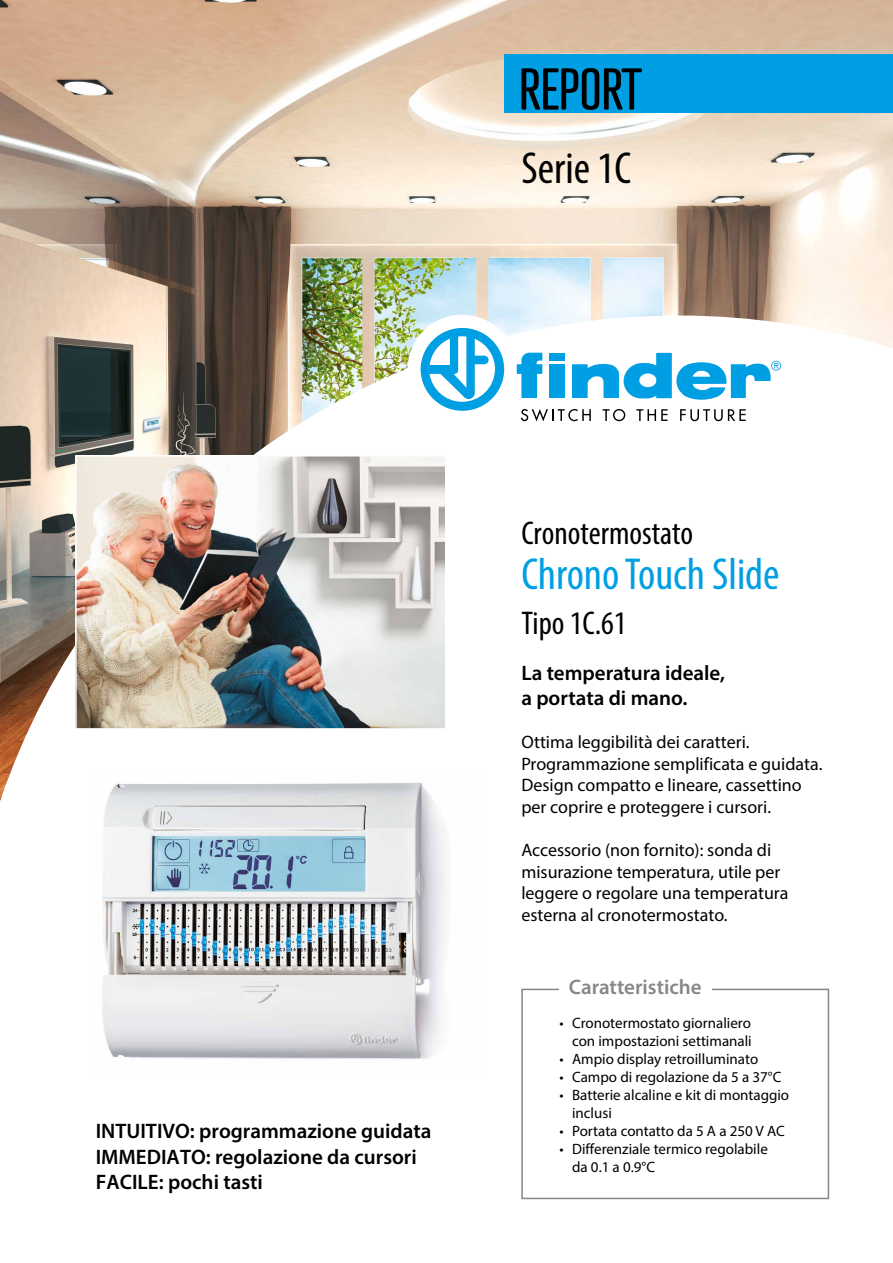
<style>
.page{position:relative;width:893px;height:1263px;background:#fff}
.page>*{position:absolute;margin:0;border:0;box-sizing:border-box;transform-origin:0 0}
.t1{font:57px "Atrament Std";color:#000}
.t2{font:condensed 45px "Myriad Pro";color:#009fe3}
.t3{font:condensed 45px "Myriad Pro";color:#000}
.t4{font:condensed 33px "Myriad Pro";color:#000}
.t5{font:600 21px/25.2px "Myriad Pro";color:#000}
.t6{font:600 21px "Myriad Pro";color:#878787}
.t7{font:18px/21.6px "Myriad Pro";color:#000}
.t8{font:15px/18px "Myriad Pro";color:#000}
</style>
<div class="page">
<img style="left:0;top:0;width:893px;height:801px">
<div style="left:521px;top:989px;width:308px;height:210px;border:2px solid #878787"></div>
<div style="left:559px;top:979px;width:152px;height:15px;background:#fff"></div>
<div style="left:408px;top:315px;width:109px;height:109px;background:#fff;border-radius:50%"></div>
<svg style="left:421px;top:328px;width:83px;height:83px"></svg>
<svg style="left:572px;top:353px;width:209px;height:47px"></svg>
<svg style="left:517px;top:353px;width:25px;height:45px"></svg>
<div style="left:549px;top:364px;width:15px;height:34px;background:#009fe3"></div>
<div style="left:549px;top:353px;width:15px;height:7px;background:#009fe3"></div>
<svg style="left:521px;top:409px;width:70px;height:12px"></svg>
<svg style="left:603px;top:409px;width:22px;height:12px"></svg>
<svg style="left:636px;top:409px;width:32px;height:12px"></svg>
<svg style="left:680px;top:409px;width:66px;height:12px"></svg>
<div style="left:504px;top:54px;width:389px;height:58px;background:#009fe3"></div>
<img style="left:78px;top:458px;width:365px;height:269px">
<div style="left:75px;top:455px;width:371px;height:275px;border:2px solid #fff"></div>
<img style="left:94px;top:774px;width:387px;height:286px">
<h1 class="t1" style="left:519px;top:53px;width:124px">REPORT</h1>
<h2 class="t3" style="left:521px;top:140px;width:111px">Serie 1C</h2>
<p class="t5" style="left:96px;top:1118px;width:337px">INTUITIVO: programmazione guidata<br>IMMEDIATO: regolazione da cursori<br>FACILE: pochi tasti</p>
<h3 class="t4" style="left:521px;top:513px;width:173px">Cronotermostato</h3>
<h2 class="t2" style="left:521px;top:546px;width:260px">Chrono Touch Slide</h2>
<h3 class="t4" style="left:521px;top:603px;width:107px">Tipo 1C.61</h3>
<p class="t5" style="left:521px;top:660px;width:205px">La temperatura ideale, a portata di mano.</p>
<p class="t7" style="left:521px;top:731px;width:303px">Ottima leggibilità dei caratteri.<br>Programmazione semplificata e guidata.<br>Design compatto e lineare, cassettino per coprire e proteggere i cursori.</p>
<p class="t7" style="left:521px;top:839px;width:269px">Accessorio (non fornito): sonda di misurazione temperatura, utile per leggere o regolare una temperatura esterna al cronotermostato.</p>
<p class="t6" style="left:569px;top:974px;width:134px">Caratteristiche</p>
<p class="t8" style="left:559px;top:1013px;width:194px;text-align:right">• Cronotermostato giornaliero con impostazioni settimanali</p>
<p class="t8" style="left:559px;top:1049px;width:200px">• Ampio display retroilluminato</p>
<p class="t8" style="left:559px;top:1067px;width:224px">• Campo di regolazione da 5 a 37°C</p>
<p class="t8" style="left:572px;top:1085px;width:219px;text-indent:-13px">• Batterie alcaline e kit di montaggio inclusi</p>
<p class="t8" style="left:559px;top:1121px;width:227px">• Portata contatto da 5 A a 250 V AC</p>
<p class="t8" style="left:572px;top:1139px;width:197px;text-indent:-13px">• Differenziale termico regolabile da 0.1 a 0.9°C</p>
</div>
